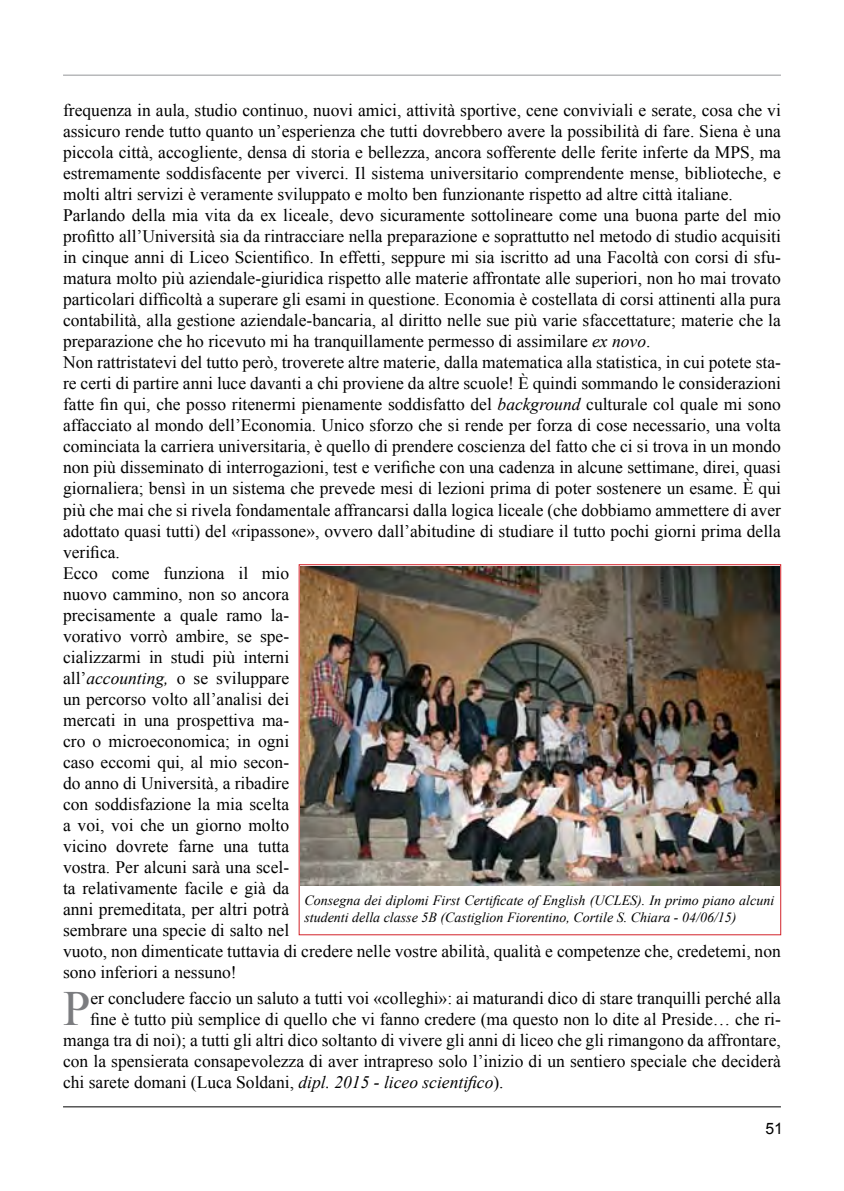
<style>
.page{position:relative;width:844px;height:1191px;background:#fff}
.page>*{position:absolute;margin:0;border:0;box-sizing:border-box;transform-origin:0 0}
.t1{font:49.18px "Times New Roman";color:#7b7c7f}
.t2{font:17.5px/21px "Times New Roman";color:#000}
.t3{font:15.75px "Arial";color:#000}
.t4{font:italic 14px/16.8px "Times New Roman";color:#000}
.s1{font-style:italic}
</style>
<div class="page">
<hr style="left:63px;top:75px;width:717px;height:1px;background:#939598">
<hr style="left:63px;top:1106px;width:717px;height:1px;background:#000">
<img style="left:301px;top:566px;width:477px;height:319px">
<p class="t2" style="left:63px;top:100px;width:719px">frequenza in aula, studio continuo, nuovi amici, attività sportive, cene conviviali e serate, cosa che vi assicuro rende tutto quanto un’esperienza che tutti dovrebbero avere la possibilità di fare. Siena è una piccola città, accogliente, densa di storia e bellezza, ancora sofferente delle ferite inferte da MPS, ma estremamente soddisfacente per viverci. Il sistema universitario comprendente mense, biblioteche, e molti altri servizi è veramente sviluppato e molto ben funzionante rispetto ad altre città italiane.<br>Parlando della mia vita da ex liceale, devo sicuramente sottolineare come una buona parte del mio profitto all’Università sia da rintracciare nella preparazione e soprattutto nel metodo di studio acquisiti in cinque anni di Liceo Scientifico. In effetti, seppure mi sia iscritto ad una Facoltà con corsi di sfu&shy;matura molto più aziendale-giuridica rispetto alle materie affrontate alle superiori, non ho mai trovato particolari difficoltà a superare gli esami in questione. Economia è costellata di corsi attinenti alla pura contabilità, alla gestione aziendale-bancaria, al diritto nelle sue più varie sfaccettature; materie che la preparazione che ho ricevuto mi ha tranquillamente permesso di assimilare <span class="s1">ex novo</span>.<br>Non rattristatevi del tutto però, troverete altre materie, dalla matematica alla statistica, in cui potete sta&shy;re certi di partire anni luce davanti a chi proviene da altre scuole! È quindi sommando le considerazioni fatte fin qui, che posso ritenermi pienamente soddisfatto del <span class="s1">background</span> culturale col quale mi sono affacciato al mondo dell’Economia. Unico sforzo che si rende per forza di cose necessario, una volta cominciata la carriera universitaria, è quello di prendere coscienza del fatto che ci si trova in un mondo non più disseminato di interrogazioni, test e verifiche con una cadenza in alcune settimane, direi, quasi giornaliera; bensì in un sistema che prevede mesi di lezioni prima di poter sostenere un esame. è qui più che mai che si rivela fondamentale affrancarsi dalla logica liceale (che dobbiamo ammettere di aver adottato quasi tutti) del «ripassone», ovvero dall’abitudine di studiare il tutto pochi giorni prima della verifica.<br>Ecco come funziona il mio<br>nuovo cammino, non so ancora<br>precisamente a quale ramo la-<br>vorativo vorrò ambire, se spe-<br>cializzarmi in studi più interni<br>all’<span class="s1">accounting,</span> o se sviluppare<br>un percorso volto all’analisi dei<br>mercati in una prospettiva ma-<br>cro o microeconomica; in ogni<br>caso eccomi qui, al mio secon-<br>do anno di Università, a ribadire<br>con soddisfazione la mia scelta<br>a voi, voi che un giorno molto<br>vicino dovrete farne una tutta<br>vostra. Per alcuni sarà una scel-<br>ta relativamente facile e già da<br>anni premeditata, per altri potrà<br>sembrare una specie di salto nel<br>vuoto, non dimenticate tuttavia di credere nelle vostre abilità, qualità e competenze che, credetemi, non sono inferiori a nessuno!</p>
<p class="t1" style="left:63px;top:975px;width:29px">P</p>
<p class="t2" style="left:90px;top:987px;width:691px">er concludere faccio un saluto a tutti voi «colleghi»: ai maturandi dico di stare tranquilli perché alla</p>
<p class="t4" style="left:304px;top:891px;width:471px">Consegna dei diplomi First Certificate of English (UCLES). In primo piano alcuni studenti della classe 5B (Castiglion Fiorentino, Cortile S. Chiara - 04/06/15)</p>
<p class="t2" style="left:90px;top:1008px;width:691px">fine è tutto più semplice di quello che vi fanno credere (ma questo non lo dite al Preside… che ri-</p>
<p class="t2" style="left:63px;top:1029px;width:719px">manga tra di noi); a tutti gli altri dico soltanto di vivere gli anni di liceo che gli rimangono da affrontare,</p>
<p class="t2" style="left:63px;top:1050px;width:719px">con la spensierata consapevolezza di aver intrapreso solo l’inizio di un sentiero speciale che deciderà</p>
<p class="t2" style="left:63px;top:1071px;width:442px">chi sarete domani (Luca Soldani, <span class="s1">dipl. 2015 - liceo scientifico</span>).</p>
<p class="t3" style="left:765px;top:1117px;width:19px">51</p>
</div>
